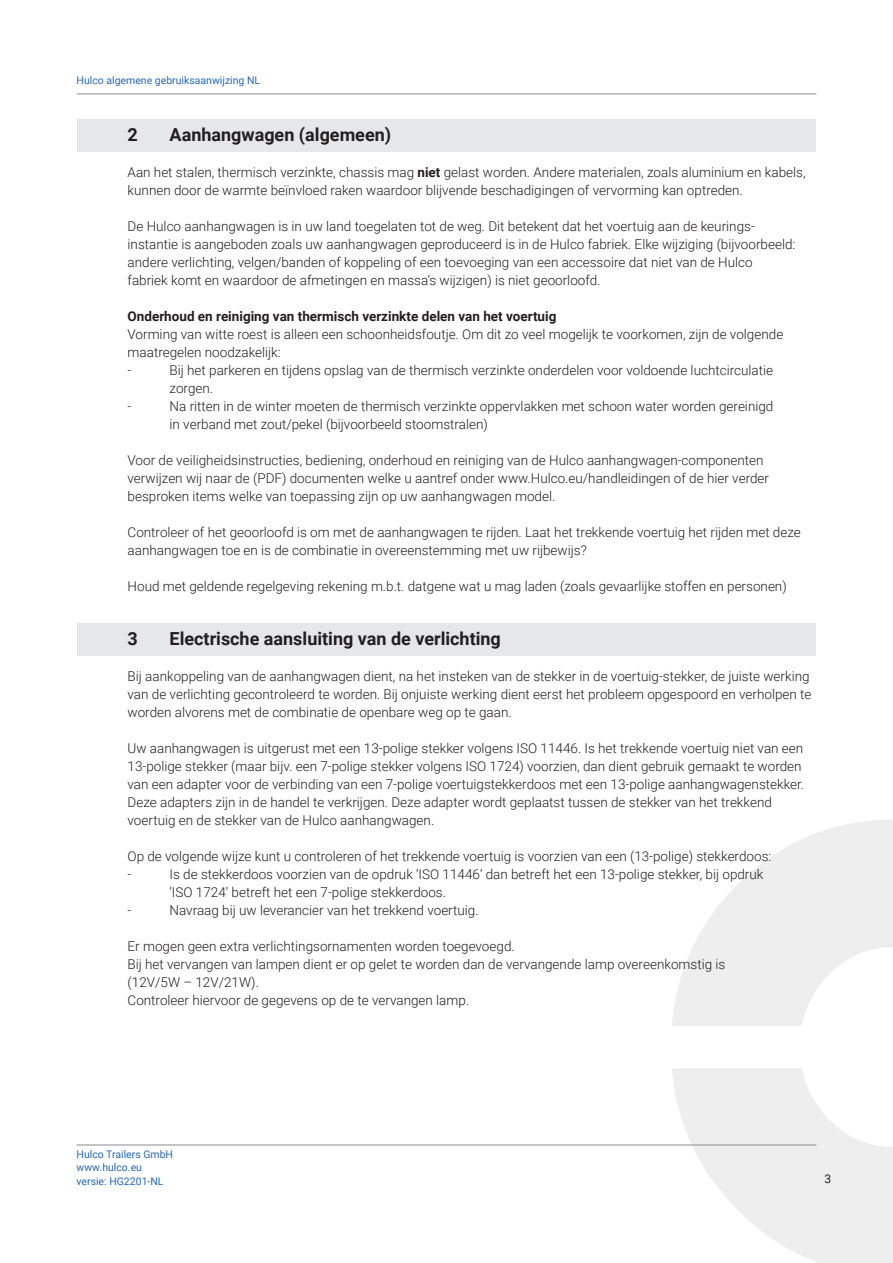
<style>
.page{position:relative;width:893px;height:1263px;background:#fff}
.page>*{position:absolute;margin:0;border:0;box-sizing:border-box;transform-origin:0 0}
.Body_9_12_roboto_lig{font:700 18px "Roboto";color:#231f20}
.Body_9_12_roboto_lig-2{font:300 13.5px/18px "Roboto";color:#231f20}
.Body_9_12_roboto_lig-3{font:700 13.5px "Roboto";color:#231f20}
.t1{font:12px "Roboto";color:#231f20}
.t2{font:10.5px/13.5px "Roboto";color:#2869b3}
.s1{font-weight:700}
</style>
<div class="page">
<svg style="left:672px;top:819px;width:221px;height:444px;fill:#eeeeef"></svg>
<hr style="left:77px;top:1144px;width:739px;height:1px;background:#8a8c8f">
<hr style="left:77px;top:94px;width:739px;height:1px;background:#8a8c8f">
<div style="left:77px;top:119px;width:739px;height:33px;background:#e6e7e9"></div>
<div style="left:77px;top:623px;width:739px;height:33px;background:#e6e7e9"></div>
<p class="t2" style="left:77px;top:74px;width:185px">Hulco algemene gebruiksaanwijzing NL</p>
<p class="Body_9_12_roboto_lig" style="left:128px;top:122px;width:12px">2</p>
<p class="Body_9_12_roboto_lig" style="left:170px;top:122px;width:223px">Aanhangwagen (algemeen)</p>
<p class="Body_9_12_roboto_lig-2" style="left:128px;top:163px;width:680px">Aan het stalen, thermisch verzinkte, chassis mag <span class="s1">niet</span> gelast worden. Andere materialen, zoals aluminium en kabels, kunnen door de warmte beïnvloed raken waardoor blijvende beschadigingen of vervorming kan optreden.</p>
<p class="Body_9_12_roboto_lig-2" style="left:128px;top:217px;width:629px">De Hulco aanhangwagen is in uw land toegelaten tot de weg. Dit betekent dat het voertuig aan de keurings-</p>
<p class="Body_9_12_roboto_lig-2" style="left:128px;top:235px;width:669px">instantie is aangeboden zoals uw aanhangwagen geproduceerd is in de Hulco fabriek. Elke wijziging (bijvoorbeeld: andere verlichting, velgen/banden of koppeling of een toevoeging van een accessoire dat niet van de Hulco</p>
<p class="Body_9_12_roboto_lig-2" style="left:128px;top:271px;width:474px">fabriek komt en waardoor de afmetingen en massa’s wijzigen) is niet geoorloofd.</p>
<p class="Body_9_12_roboto_lig-3" style="left:128px;top:307px;width:430px">Onderhoud en reiniging van thermisch verzinkte delen van het voertuig</p>
<p class="Body_9_12_roboto_lig-2" style="left:128px;top:325px;width:657px">Vorming van witte roest is alleen een schoonheidsfoutje. Om dit zo veel mogelijk te voorkomen, zijn de volgende maatregelen noodzakelijk:</p>
<p class="Body_9_12_roboto_lig-2" style="left:128px;top:361px;width:5px">-</p>
<p class="Body_9_12_roboto_lig-2" style="left:170px;top:361px;width:605px">Bij het parkeren en tijdens opslag van de thermisch verzinkte onderdelen voor voldoende luchtcirculatie</p>
<p class="Body_9_12_roboto_lig-2" style="left:170px;top:379px;width:45px">zorgen.</p>
<p class="Body_9_12_roboto_lig-2" style="left:128px;top:397px;width:5px">-</p>
<p class="Body_9_12_roboto_lig-2" style="left:170px;top:397px;width:605px">Na ritten in de winter moeten de thermisch verzinkte oppervlakken met schoon water worden gereinigd</p>
<p class="Body_9_12_roboto_lig-2" style="left:170px;top:415px;width:320px">in verband met zout/pekel (bijvoorbeeld stoomstralen)</p>
<p class="Body_9_12_roboto_lig-2" style="left:128px;top:451px;width:638px">Voor de veiligheidsinstructies, bediening, onderhoud en reiniging van de Hulco aanhangwagen-componenten</p>
<p class="Body_9_12_roboto_lig-2" style="left:128px;top:469px;width:643px">verwijzen wij naar de (PDF) documenten welke u aantref onder www.Hulco.eu/handleidingen of de hier verder</p>
<p class="Body_9_12_roboto_lig-2" style="left:128px;top:487px;width:429px">besproken items welke van toepassing zijn op uw aanhangwagen model.</p>
<p class="Body_9_12_roboto_lig-2" style="left:128px;top:523px;width:675px">Controleer of het geoorloofd is om met de aanhangwagen te rijden. Laat het trekkende voertuig het rijden met deze aanhangwagen toe en is de combinatie in overeenstemming met uw rijbewijs?</p>
<p class="Body_9_12_roboto_lig-2" style="left:128px;top:577px;width:661px">Houd met geldende regelgeving rekening m.b.t. datgene wat u mag laden (zoals gevaarlijke stoffen en personen)</p>
<p class="Body_9_12_roboto_lig" style="left:128px;top:626px;width:12px">3</p>
<p class="Body_9_12_roboto_lig" style="left:170px;top:626px;width:333px">Electrische aansluiting van de verlichting</p>
<p class="Body_9_12_roboto_lig-2" style="left:128px;top:667px;width:685px">Bij aankoppeling van de aanhangwagen dient, na het insteken van de stekker in de voertuig-stekker, de juiste werking van de verlichting gecontroleerd te worden. Bij onjuiste werking dient eerst het probleem opgespoord en verholpen te worden alvorens met de combinatie de openbare weg op te gaan.</p>
<p class="Body_9_12_roboto_lig-2" style="left:128px;top:739px;width:678px">Uw aanhangwagen is uitgerust met een 13-polige stekker volgens ISO 11446. Is het trekkende voertuig niet van een<br>13-polige stekker (maar bijv. een 7-polige stekker volgens ISO 1724) voorzien, dan dient gebruik gemaakt te worden van een adapter voor de verbinding van een 7-polige voertuigstekkerdoos met een 13-polige aanhangwagenstekker.</p>
<p class="Body_9_12_roboto_lig-2" style="left:128px;top:793px;width:646px">Deze adapters zijn in de handel te verkrijgen. Deze adapter wordt geplaatst tussen de stekker van het trekkend</p>
<p class="Body_9_12_roboto_lig-2" style="left:128px;top:811px;width:308px">voertuig en de stekker van de Hulco aanhangwagen.</p>
<p class="Body_9_12_roboto_lig-2" style="left:128px;top:847px;width:645px">Op de volgende wijze kunt u controleren of het trekkende voertuig is voorzien van een (13-polige) stekkerdoos:</p>
<p class="Body_9_12_roboto_lig-2" style="left:128px;top:865px;width:5px">-</p>
<p class="Body_9_12_roboto_lig-2" style="left:170px;top:865px;width:595px">Is de stekkerdoos voorzien van de opdruk ‘ISO 11446’ dan betreft het een 13-polige stekker, bij opdruk</p>
<p class="Body_9_12_roboto_lig-2" style="left:170px;top:883px;width:278px">‘ISO 1724’ betreft het een 7-polige stekkerdoos.</p>
<p class="Body_9_12_roboto_lig-2" style="left:128px;top:901px;width:5px">-</p>
<p class="Body_9_12_roboto_lig-2" style="left:170px;top:901px;width:311px">Navraag bij uw leverancier van het trekkend voertuig.</p>
<p class="Body_9_12_roboto_lig-2" style="left:128px;top:937px;width:389px">Er mogen geen extra verlichtingsornamenten worden toegevoegd.</p>
<p class="Body_9_12_roboto_lig-2" style="left:128px;top:955px;width:599px">Bij het vervangen van lampen dient er op gelet te worden dan de vervangende lamp overeenkomstig is</p>
<p class="Body_9_12_roboto_lig-2" style="left:128px;top:973px;width:133px">(12V/5W – 12V/21W).</p>
<p class="Body_9_12_roboto_lig-2" style="left:128px;top:991px;width:343px">Controleer hiervoor de gegevens op de te vervangen lamp.</p>
<p class="t2" style="left:77px;top:1147px;width:98px">Hulco Trailers GmbH www.hulco.eu versie: HG2201-NL</p>
<p class="t1" style="left:825px;top:1170px;width:8px">3</p>
</div>
